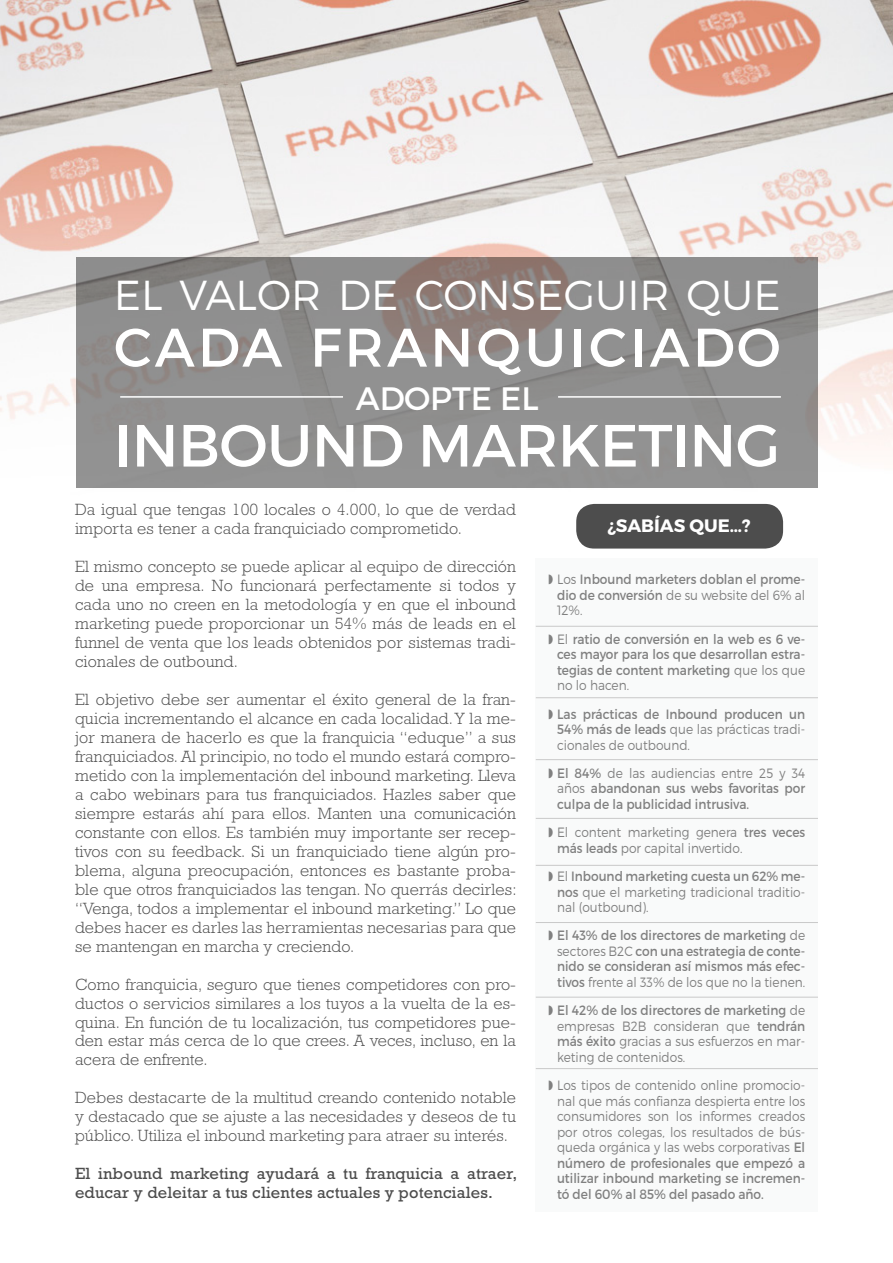
<style>
.page{position:relative;width:893px;height:1263px;background:#fff}
.page>*{position:absolute;margin:0;border:0;box-sizing:border-box;transform-origin:0 0}
.t1{font:59.4px "Montserrat";letter-spacing:-.01em;color:#fff}
.t2{font:54.3px "Montserrat";letter-spacing:.06em;color:#fff}
.t3{font:300 41.85px "Montserrat";color:#fff}
.t4{font:32.4px "Montserrat";color:#fff}
.t5{font:700 18px "Montserrat";color:#fff}
.t6{font:300 16.5px/19px "Rockwell Std";letter-spacing:.01em;color:#4d4d4d;text-align:justify}
.t7{font:16.5px/19px "Rockwell Std";letter-spacing:.01em;color:#4d4d4d}
.t8{font:300 13.5px/15.6px "Montserrat";color:#808080;text-align:justify;scale:.9 1}
.t9{font:13.5px/15.6px "Montserrat";color:#808080;text-align:justify;scale:.9 1}
.s1{font-weight:300}
.s2{font-weight:400}
</style>
<div class="page">
<img style="left:0;top:0;width:893px;height:627px">
<div style="left:536px;top:558px;width:282px;height:654px;background:#f9fafa"></div>
<hr style="left:536px;top:626px;width:282px;height:1px;background:#c9c9c9">
<hr style="left:536px;top:697px;width:282px;height:1px;background:#c9c9c9">
<hr style="left:536px;top:759px;width:282px;height:1px;background:#c9c9c9">
<hr style="left:536px;top:818px;width:282px;height:1px;background:#c9c9c9">
<hr style="left:536px;top:1068px;width:282px;height:1px;background:#c9c9c9">
<hr style="left:536px;top:865px;width:282px;height:1px;background:#c9c9c9">
<hr style="left:536px;top:922px;width:282px;height:1px;background:#c9c9c9">
<hr style="left:536px;top:997px;width:282px;height:1px;background:#c9c9c9">
<div style="left:576px;top:504px;width:207px;height:45px;background:#4d4d4d;border-radius:18px"></div>
<div style="left:76px;top:257px;width:741px;height:231px;background:#939393"></div>
<hr style="left:120px;top:396px;width:223px;height:2px;background:#fff">
<hr style="left:558px;top:396px;width:223px;height:2px;background:#fff">
<p class="t3" style="left:114px;top:270px;width:668px">EL VALOR DE CONSEGUIR QUE</p>
<p class="t2" style="left:114px;top:314px;width:668px">CADA FRANQUICIADO</p>
<p class="t4" style="left:356px;top:378px;width:184px">ADOPTE EL</p>
<p class="t1" style="left:114px;top:409px;width:667px">INBOUND MARKETING</p>
<p class="t6" style="left:75px;top:500px;width:442px">Da igual que tengas 100 locales o 4.000, lo que de verdad importa es tener a cada franquiciado comprometido.</p>
<p class="t6" style="left:75px;top:557px;width:442px">El mismo concepto se puede aplicar al equipo de dirección de una empresa. No funcionará perfectamente si todos y cada uno no creen en la metodología y en que el inbound marketing puede proporcionar un 54% más de leads en el funnel de venta que los leads obtenidos por sistemas tradi&shy;cionales de outbound.</p>
<p class="t6" style="left:75px;top:690px;width:443px">El objetivo debe ser aumentar el éxito general de la fran&shy;quicia incrementando el alcance en cada localidad. Y la me&shy;jor manera de hacerlo es que la franquicia “eduque” a sus franquiciados. Al principio, no todo el mundo estará compro&shy;metido con la implementación del inbound marketing. Lleva a cabo webinars para tus franquiciados. Hazles saber que siempre estarás ahí para ellos. Manten una comunicación constante con ellos. Es también muy importante ser recep&shy;tivos con su feedback. Si un franquiciado tiene algún pro&shy;blema, alguna preocupación, entonces es bastante proba&shy;ble que otros franquiciados las tengan. No querrás decirles: “Venga, todos a implementar el inbound marketing.” Lo que debes hacer es darles las herramientas necesarias para que se mantengan en marcha y creciendo.</p>
<p class="t6" style="left:75px;top:974px;width:442px">Como franquicia, seguro que tienes competidores con pro&shy;ductos o servicios similares a los tuyos a la vuelta de la es&shy;quina. En función de tu localización, tus competidores pue&shy;den estar más cerca de lo que crees. A veces, incluso, en la acera de enfrente.</p>
<p class="t6" style="left:75px;top:1088px;width:442px">Debes destacarte de la multitud creando contenido notable y destacado que se ajuste a las necesidades y deseos de tu público. Utiliza el inbound marketing para atraer su interés.</p>
<p class="t7" style="left:75px;top:1164px;width:444px">El inbound marketing ayudará a tu franquicia a atraer, educar y deleitar a tus clientes actuales y potenciales.</p>
<p class="t5" style="left:607px;top:514px;width:145px">¿SABÍAS QUE…?</p>
<p class="t9" style="left:557px;top:572px;width:277px"><span class="s1">Los</span> Inbound marketers doblan el prome&shy;dio de conversión <span class="s1">de su website del 6% al 12%.</span></p>
<p class="t9" style="left:557px;top:631px;width:277px"><span class="s1">El</span> ratio de conversión en la web es 6 ve&shy;ces mayor para los que desarrollan estra&shy;tegias de content marketing <span class="s1">que los que no lo hacen.</span></p>
<p class="t9" style="left:557px;top:706px;width:277px">Las prácticas de Inbound producen un 54% más de leads <span class="s1">que las prácticas tradi&shy;cionales de outbound.</span></p>
<p class="t9" style="left:557px;top:765px;width:277px">El 84% <span class="s1">de las audiencias entre 25 y 34 años</span> abandonan sus webs favoritas por culpa de la publicidad intrusiva.</p>
<p class="t8" style="left:557px;top:824px;width:277px">El content marketing genera <span class="s2">tres veces más leads</span> por capital invertido.</p>
<p class="t8" style="left:557px;top:868px;width:277px">El <span class="s2">Inbound marketing cuesta un 62% me&shy;nos</span> que el marketing tradicional traditio&shy;nal (outbound).</p>
<p class="t9" style="left:557px;top:928px;width:277px">El 43% de los directores de marketing <span class="s1">de sectores B2C</span> con una estrategia de conte&shy;nido se consideran así mismos más efec&shy;tivos <span class="s1">frente al 33% de los que no la tienen.</span></p>
<p class="t8" style="left:557px;top:1002px;width:277px"><span class="s2">El 42% de los directores de marketing</span> de empresas B2B consideran que <span class="s2">tendrán más éxito</span> gracias a sus esfuerzos en mar&shy;keting de contenidos.</p>
<p class="t8" style="left:557px;top:1077px;width:277px">Los tipos de contenido online promocio&shy;nal que más confianza despierta entre los consumidores son los informes creados por otros colegas, los resultados de bús&shy;queda orgánica y las webs corporativas <span class="s2">El número de profesionales que empezó a utilizar inbound marketing se incremen&shy;tó del 60% al 85% del pasado año.</span></p>
</div>
